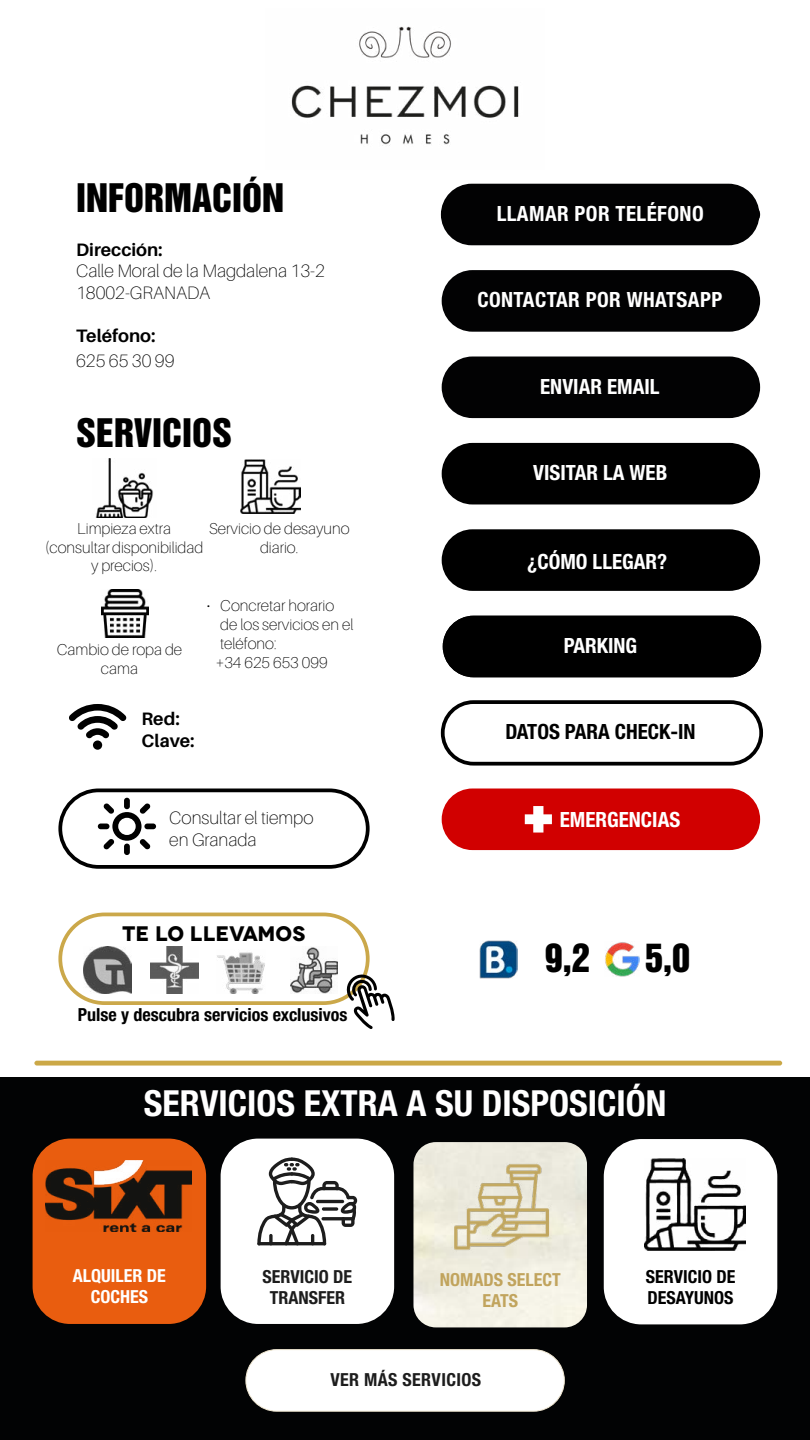
<style>
.page{position:relative;width:810px;height:1440px;background:#fff}
.page>*{position:absolute;margin:0;border:0;box-sizing:border-box;transform-origin:0 0}
.t1{font:700 condensed 36px "Helvetica Neue";color:#fff}
.t2{font:36px "Helvetica Inserat";color:#000}
.t3{font:700 condensed 21px "Helvetica Neue";color:#fff}
.t4{font:700 condensed 21px "Helvetica Neue";letter-spacing:.02em;color:#fff}
.t5{font:700 condensed 21px "Helvetica Neue";color:#000}
.t6{font:700 21px "Novecentowide";letter-spacing:.01em;color:#000}
.t7{font:100 18px/21.6px "Aileron";color:#000}
.t8{font:700 condensed 18px/21.6px "Helvetica Neue";color:#000}
.t9{font:700 18px/21.6px "Aileron";color:#000}
.t10{font:700 condensed 18px/21.6px "Helvetica Neue";color:#1d1d1d;text-align:center}
.t11{font:700 condensed 18px/21.6px "Helvetica Neue";color:#fff;text-align:center}
.t12{font:700 condensed 18px/21.6px "Helvetica Neue";color:#c1a45d;text-align:center}
.t13{font:700 condensed 18px "Helvetica Neue";letter-spacing:.02em;color:#1d1d1d}
.t14{font:100 15.75px/18.9px "Aileron";color:#000;text-align:center}
</style>
<div class="page">
<div style="left:0;top:1077px;width:810px;height:363px;background:#020304"></div>
<svg style="left:98px;top:798px;width:58px;height:57px"></svg>
<div style="left:58px;top:789px;width:312px;height:80px;border:4px solid #000;border-radius:38px"></div>
<img style="left:291px;top:26px;width:228px;height:120px">
<div style="left:221px;top:1139px;width:173px;height:185px;background:#fff;border-radius:38px"></div>
<div style="left:33px;top:1139px;width:173px;height:185px;background:#e95d0f;border-radius:38px"></div>
<div style="left:246px;top:1350px;width:318px;height:61px;background:#fff;border-radius:31px"></div>
<div style="left:246px;top:1349px;width:319px;height:63px;border:1px solid #f1e8d2;border-radius:31px"></div>
<div style="left:604px;top:1139px;width:173px;height:185px;background:#fff;border-radius:38px"></div>
<svg style="left:257px;top:1158px;width:100px;height:87px"></svg>
<div style="left:441px;top:184px;width:318px;height:61px;background:#020203;border-radius:31px"></div>
<div style="left:441px;top:205px;width:319px;height:19px;background:#020203;border-radius:10px"></div>
<div style="left:442px;top:529px;width:318px;height:62px;background:#000;border-radius:31px"></div>
<div style="left:442px;top:357px;width:318px;height:61px;background:#020203;border-radius:31px"></div>
<div style="left:442px;top:270px;width:318px;height:62px;background:#020203;border-radius:31px"></div>
<div style="left:442px;top:443px;width:318px;height:61px;background:#000;border-radius:31px"></div>
<div style="left:443px;top:616px;width:318px;height:61px;background:#000;border-radius:31px"></div>
<div style="left:441px;top:700px;width:322px;height:66px;border:4px solid #000;border-radius:31px"></div>
<div style="left:442px;top:789px;width:318px;height:61px;background:#d10000;border-radius:31px"></div>
<svg style="left:525px;top:806px;width:27px;height:27px"></svg>
<img style="left:479px;top:941px;width:39px;height:38px">
<img style="left:605px;top:942px;width:34px;height:34px">
<svg style="left:69px;top:704px;width:58px;height:35px"></svg>
<div style="left:93px;top:740px;width:9px;height:10px;background:#000;border-radius:50%"></div>
<img style="left:45px;top:1160px;width:147px;height:72px">
<img style="left:644px;top:1158px;width:102px;height:93px">
<img style="left:96px;top:458px;width:57px;height:59px">
<img style="left:241px;top:460px;width:60px;height:54px">
<img style="left:101px;top:590px;width:48px;height:47px">
<div style="left:34px;top:1061px;width:748px;height:5px;background:#cba847;border-radius:2px"></div>
<img style="left:413px;top:1142px;width:174px;height:185px">
<img style="left:451px;top:1156px;width:100px;height:100px">
<svg style="left:60px;top:914px;width:308px;height:89px"></svg>
<div style="left:58px;top:913px;width:312px;height:92px;border:4px solid #cba84a;border-radius:44px"></div>
<svg style="left:345px;top:973px;width:50px;height:56px"></svg>
<h1 class="t2" style="left:76px;top:177px;width:210px">INFORMACIÓN</h1>
<p class="t9" style="left:76px;top:239px;width:88px">Dirección:</p>
<p class="t7" style="left:76px;top:260px;width:250px">Calle Moral de la Magdalena 13-2<br>18002-GRANADA</p>
<p class="t9" style="left:76px;top:325px;width:81px">Teléfono:</p>
<p class="t7" style="left:76px;top:350px;width:100px">625 65 30 99</p>
<h1 class="t2" style="left:76px;top:411px;width:158px">SERVICIOS</h1>
<p class="t14" style="left:45px;top:519px;width:160px">Limpieza extra (consultar disponibilidad y precios).</p>
<p class="t14" style="left:209px;top:519px;width:142px">Servicio de desayuno diario.</p>
<p class="t14" style="left:57px;top:640px;width:127px">Cambio de ropa de cama</p>
<p class="t14" style="left:216px;top:596px;width:139px;text-align:left;text-indent:-9px">• Concretar horario de los servicios en el teléfono:<br>+34 625 653 099</p>
<p class="t9" style="left:142px;top:708px;width:54px">Red:<br>Clave:</p>
<p class="t7" style="left:169px;top:807px;width:146px">Consultar el tiempo en Granada</p>
<h2 class="t6" style="left:123px;top:920px;width:184px">TE LO LLEVAMOS</h2>
<p class="t8" style="left:78px;top:1004px;width:271px">Pulse y descubra servicios exclusivos</p>
<h2 class="t4" style="left:497px;top:201px;width:209px">LLAMAR POR TELÉFONO</h2>
<h2 class="t4" style="left:477px;top:286px;width:246px">CONTACTAR POR WHATSAPP</h2>
<h2 class="t3" style="left:540px;top:374px;width:121px">ENVIAR EMAIL</h2>
<h2 class="t3" style="left:533px;top:460px;width:136px">VISITAR LA WEB</h2>
<h2 class="t3" style="left:527px;top:549px;width:141px">¿CÓMO LLEGAR?</h2>
<h2 class="t3" style="left:564px;top:633px;width:75px">PARKING</h2>
<h2 class="t5" style="left:505px;top:719px;width:192px">DATOS PARA CHECK-IN</h2>
<h2 class="t3" style="left:560px;top:807px;width:122px">EMERGENCIAS</h2>
<h1 class="t2" style="left:545px;top:936px;width:46px">9,2</h1>
<h1 class="t2" style="left:645px;top:937px;width:46px">5,0</h1>
<h1 class="t1" style="left:144px;top:1081px;width:524px">SERVICIOS EXTRA A SU DISPOSICIÓN</h1>
<p class="t11" style="left:73px;top:1264px;width:94px">ALQUILER DE<br>COCHES</p>
<p class="t10" style="left:263px;top:1265px;width:91px">SERVICIO DE<br>TRANSFER</p>
<p class="t8" style="left:646px;top:1265px;width:91px">SERVICIO DE<br>DESAYUNOS</p>
<p class="t12" style="left:440px;top:1268px;width:122px">NOMADS SELECT<br>EATS</p>
<p class="t13" style="left:330px;top:1369px;width:152px">VER MÁS SERVICIOS</p>
</div>
